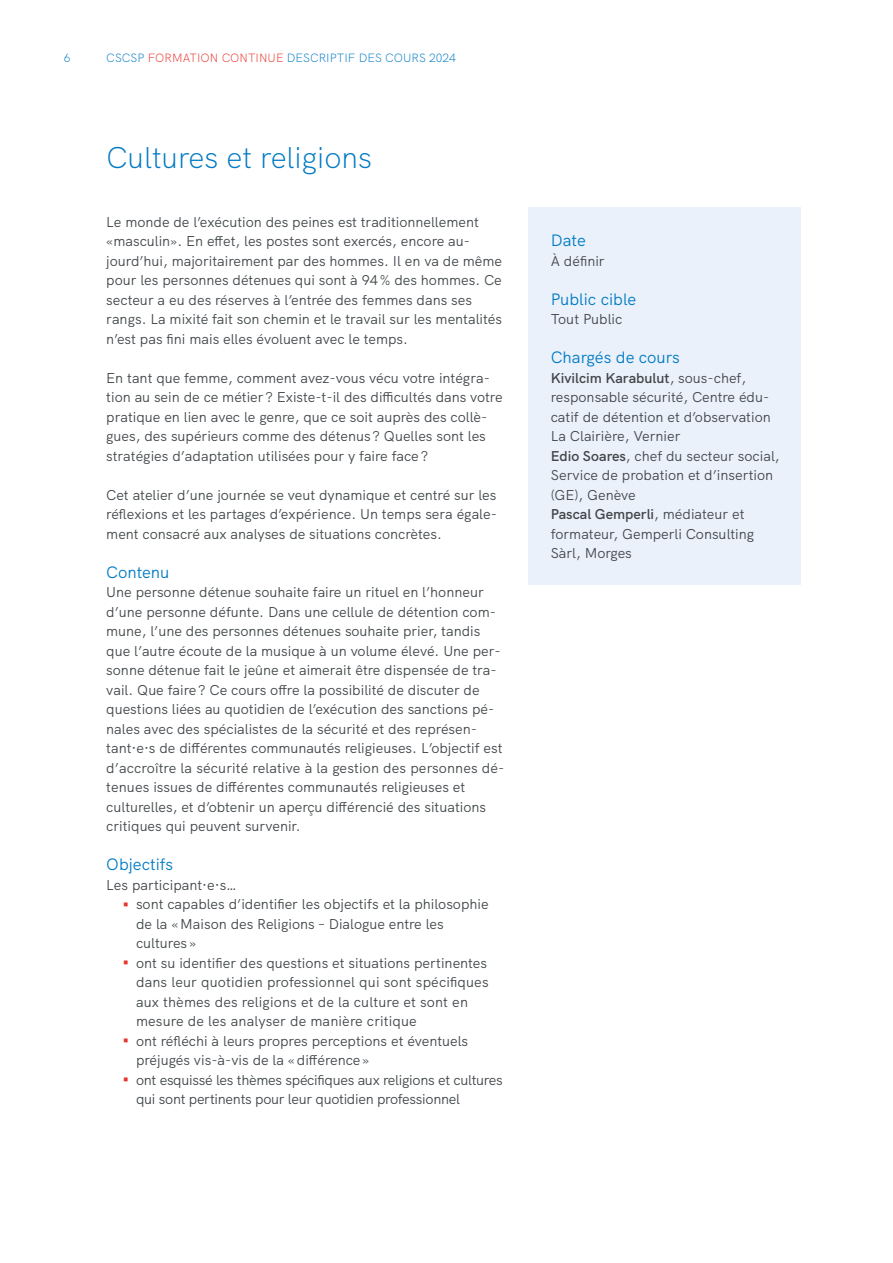
<style>
.page{position:relative;width:893px;height:1263px;background:#fff}
.page>*{position:absolute;margin:0;border:0;box-sizing:border-box;transform-origin:0 0}
.t1{font:700 42.45px "HK Grotesk";color:#e7332a;scale:.3 1}
.t2{font:300 30px "HK Grotesk";color:#007ac3}
.t3{font:16.5px "HK Grotesk";color:#007ac3}
.t4{font:14.25px/19.5px "HK Grotesk";color:#404649}
.t5{font:14.25px/19.5px "HK Grotesk";letter-spacing:-.02em;color:#404649}
.t6{font:300 12px "HK Grotesk";color:#007ac3}
.s1{color:#e7332a}
.s2{font-weight:600}
</style>
<div class="page">
<div style="left:528px;top:207px;width:272px;height:378px;background:#eaf1fb"></div>
<p class="t6" style="left:64px;top:48px;width:8px">6</p>
<p class="t6" style="left:106px;top:48px;width:351px">CSCSP <span class="s1">FORMATION CONTINUE</span> DESCRIPTIF DES COURS 2024</p>
<h2 class="t2" style="left:106px;top:135px;width:267px">Cultures et religions</h2>
<p class="t4" style="left:106px;top:211px;width:397px">Le monde de l’exécution des peines est traditionnellement «masculin». En effet, les postes sont exercés, encore au&shy;jourd’hui, majoritairement par des hommes. Il en va de même pour les personnes détenues qui sont à 94% des hommes. Ce secteur a eu des réserves à l’entrée des femmes dans ses rangs. La mixité fait son chemin et le travail sur les mentalités n’est pas fini mais elles évoluent avec le temps.</p>
<p class="t4" style="left:106px;top:367px;width:398px">En tant que femme, comment avez-vous vécu votre intégra&shy;tion au sein de ce métier? Existe-t-il des difficultés dans votre pratique en lien avec le genre, que ce soit auprès des collè&shy;gues, des supérieurs comme des détenus? Quelles sont les stratégies d’adaptation utilisées pour y faire face?</p>
<p class="t4" style="left:106px;top:484px;width:392px;text-align:justify">Cet atelier d’une journée se veut dynamique et centré sur les réflexions et les partages d’expérience. Un temps sera égale&shy;ment consacré aux analyses de situations concrètes.</p>
<p class="t3" style="left:106px;top:559px;width:65px">Contenu</p>
<p class="t4" style="left:106px;top:581px;width:400px">Une personne détenue souhaite faire un rituel en l’honneur d’une personne défunte. Dans une cellule de détention com&shy;mune, l’une des personnes détenues souhaite prier, tandis que l’autre écoute de la musique à un volume élevé. Une per&shy;sonne détenue fait le jeûne et aimerait être dispensée de tra&shy;vail. Que faire? Ce cours offre la possibilité de discuter de questions liées au quotidien de l’exécution des sanctions pé&shy;nales avec des spécialistes de la sécurité et des représen&shy;tant· e·s de différentes communautés religieuses. L’objectif est d’accroître la sécurité relative à la gestion des personnes dé&shy;tenues issues de différentes communautés religieuses et culturelles, et d’obtenir un aperçu différencié des situations critiques qui peuvent survenir.</p>
<p class="t3" style="left:106px;top:852px;width:68px">Objectifs</p>
<p class="t4" style="left:106px;top:874px;width:132px">Les participant·e·s…</p>
<h1 class="t1" style="left:123px;top:869px;width:20px">-</h1>
<p class="t4" style="left:136px;top:893px;width:354px">sont capables d’identifier les objectifs et la philosophie de la «Maison des Religions – Dialogue entre les cultures »</p>
<h1 class="t1" style="left:123px;top:928px;width:20px">-</h1>
<p class="t4" style="left:136px;top:952px;width:354px">ont su identifier des questions et situations pertinentes dans leur quotidien professionnel qui sont spécifiques aux thèmes des religions et de la culture et sont en mesure de les analyser de manière critique</p>
<h1 class="t1" style="left:123px;top:1006px;width:20px">-</h1>
<p class="t4" style="left:136px;top:1030px;width:334px">ont réfléchi à leurs propres perceptions et éventuels préjugés vis-à-vis de la «différence»</p>
<h1 class="t1" style="left:123px;top:1045px;width:20px">-</h1>
<p class="t5" style="left:136px;top:1069px;width:368px">ont esquissé les thèmes spécifiques aux religions et cultures qui sont pertinents pour leur quotidien professionnel</p>
<p class="t3" style="left:551px;top:228px;width:37px">Date</p>
<p class="t4" style="left:551px;top:250px;width:55px">À définir</p>
<p class="t3" style="left:551px;top:286px;width:87px">Public cible</p>
<p class="t4" style="left:551px;top:308px;width:73px">Tout Public</p>
<p class="t3" style="left:551px;top:345px;width:130px">Chargés de cours</p>
<p class="t4" style="left:551px;top:367px;width:230px"><span class="s2">Kivilcim Karabulut</span>, sous-chef, responsable sécurité, Centre édu&shy;catif de détention et d’observation<br>La Clairière, Vernier<br><span class="s2">Edio Soares</span>, chef du secteur social,<br>Service de probation et d’insertion (GE), Genève<br><span class="s2">Pascal Gemperli</span>, médiateur et formateur, Gemperli Consulting<br>Sàrl, Morges</p>
</div>
